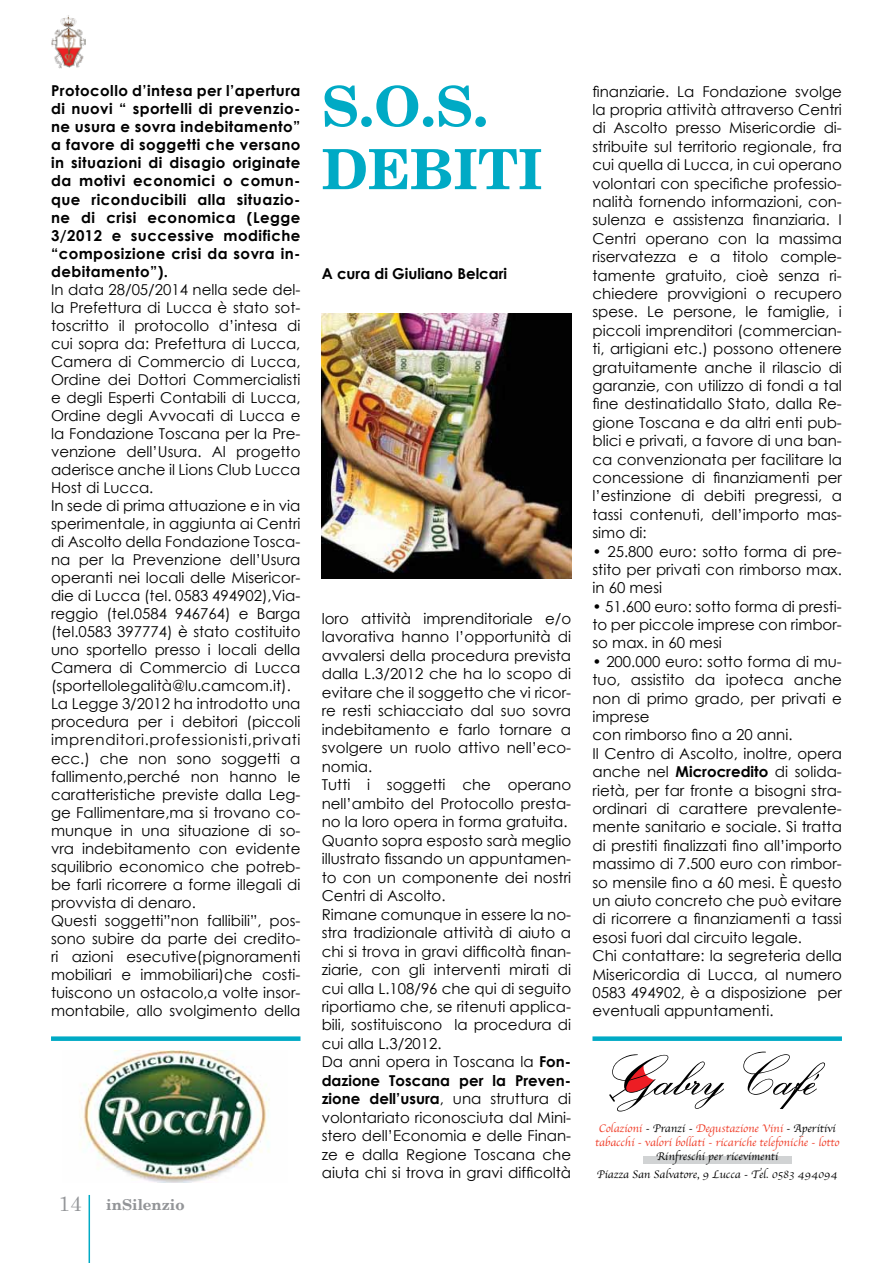
<style>
.page{position:relative;width:893px;height:1263px;background:#fff}
.page>*{position:absolute;margin:0;border:0;box-sizing:border-box;transform-origin:0 0}
.t1{font:700 55.5px/63px "New Century Schlbk";color:#00aac5}
.t2{font:15px/18.5px "Century Gothic";color:#000}
.t3{font:700 15px/18px "Century Gothic";letter-spacing:.03em;color:#000;text-align:justify}
.t4{font:700 15px "Century Gothic";color:#000}
.t5{font:700 15px "New Century Schlbk";color:#939598}
.t6{font:11.4px/13.6px "Apple Chancery";color:#ef3a25;text-align:center}
.t7{font:11.4px/18.1px "Apple Chancery";color:#000;text-align:center}
.s1{font-family:"Century Schoolbook";font-weight:400;font-size:21px}
.s2{font-weight:700}
.s3{color:#000}
</style>
<div class="page">
<hr style="left:89px;top:1195px;width:1px;height:68px;background:#00aac5">
<img style="left:80px;top:1050px;width:190px;height:133px">
<img style="left:322px;top:314px;width:249px;height:264px">
<div style="left:51px;top:1036px;width:249px;height:5px;background:#00aac5"></div>
<div style="left:643px;top:1156px;width:149px;height:7px;background:#d1d3d4"></div>
<svg style="left:609px;top:1051px;width:216px;height:60px"></svg>
<div style="left:592px;top:1036px;width:250px;height:5px;background:#00aac5"></div>
<img style="left:51px;top:15px;width:35px;height:54px">
<p class="t3" style="left:51px;top:81px;width:251px">Protocollo d’intesa per l’apertura di nuovi “ sportelli di prevenzio&shy;ne usura e sovra indebitamento” a favore di soggetti che versano in situazioni di disagio originate da motivi economici o comun&shy;que riconducibili alla situazio&shy;ne di crisi economica (Legge 3/2012 e successive modifiche “composizione crisi da sovra in&shy;debitamento”).</p>
<p class="t2" style="left:51px;top:280px;width:251px;line-height:18px">In data 28/05/2014 nella sede del&shy;la Prefettura di Lucca è stato sot&shy;toscritto il protocollo d’intesa di cui sopra da: Prefettura di Lucca, Camera di Commercio di Lucca, Ordine dei Dottori Commercialisti e degli Esperti Contabili di Lucca, Ordine degli Avvocati di Lucca e la Fondazione Toscana per la Pre&shy;venzione dell’Usura. Al progetto aderisce anche il Lions Club Lucca Host di Lucca.<br>In sede di prima attuazione e in via sperimentale, in aggiunta ai Centri di Ascolto della Fondazione Tosca&shy;na per la Prevenzione dell’Usura operanti nei locali delle Misericor&shy;die di Lucca (tel. 0583 494902),Via&shy;reggio (tel.0584 946764) e Barga (tel.0583 397774) è stato costituito uno sportello presso i locali della Camera di Commercio di Lucca (sportellolegalità@lu.camcom.it).<br>La Legge 3/2012 ha introdotto una procedura per i debitori (piccoli imprenditori.professionisti,privati ecc.) che non sono soggetti a fallimento,perché non hanno le caratteristiche previste dalla Leg&shy;ge Fallimentare,ma si trovano co&shy;munque in una situazione di so&shy;vra indebitamento con evidente squilibrio economico che potreb&shy;be farli ricorrere a forme illegali di provvista di denaro.<br>Questi soggetti”non fallibili”, pos&shy;sono subire da parte dei credito&shy;ri azioni esecutive(pignoramenti mobiliari e immobiliari)che costi&shy;tuiscono un ostacolo,a volte insor&shy;montabile, allo svolgimento della</p>
<p class="t5" style="left:58px;top:1195px;width:128px"><span class="s1">14</span> inSilenzio</p>
<h1 class="t1" style="left:322px;top:76px;width:222px">S.O.S.<br>DEBITI</h1>
<p class="t4" style="left:322px;top:262px;width:187px">A cura di Giuliano Belcari</p>
<p class="t2" style="left:322px;top:609px;width:251px">loro attività imprenditoriale e/o lavorativa hanno l’opportunità di avvalersi della procedura prevista dalla L.3/2012 che ha lo scopo di evitare che il soggetto che vi ricor&shy;re resti schiacciato dal suo sovra indebitamento e farlo tornare a svolgere un ruolo attivo nell’eco&shy;nomia.<br>Tutti i soggetti che operano nell’ambito del Protocollo presta&shy;no la loro opera in forma gratuita.<br>Quanto sopra esposto sarà meglio illustrato fissando un appuntamen&shy;to con un componente dei nostri<br>Centri di Ascolto.<br>Rimane comunque in essere la no&shy;stra tradizionale attività di aiuto a chi si trova in gravi difficoltà finan&shy;ziarie, con gli interventi mirati di cui alla L.108/96 che qui di seguito riportiamo che, se ritenuti applica&shy;bili, sostituiscono la procedura di cui alla L.3/2012.<br>Da anni opera in Toscana la <span class="s2">Fon&shy;dazione Toscana per la Preven&shy;zione dell’usura</span>, una struttura di volontariato riconosciuta dal Mini&shy;stero dell’Economia e delle Finan&shy;ze e dalla Regione Toscana che aiuta chi si trova in gravi difficoltà</p>
<p class="t2" style="left:592px;top:82px;width:251px;text-align:justify">finanziarie. La Fondazione svolge la propria attività attraverso Centri di Ascolto presso Misericordie di&shy;stribuite sul territorio regionale, fra cui quella di Lucca, in cui operano volontari con specifiche professio&shy;nalità fornendo informazioni, con&shy;sulenza e assistenza finanziaria. I Centri operano con la massima riservatezza e a titolo comple&shy;tamente gratuito, cioè senza ri&shy;chiedere provvigioni o recupero spese. Le persone, le famiglie, i piccoli imprenditori (commercian&shy;ti, artigiani etc.) possono ottenere gratuitamente anche il rilascio di garanzie, con utilizzo di fondi a tal fine destinatidallo Stato, dalla Re&shy;gione Toscana e da altri enti pub&shy;blici e privati, a favore di una ban&shy;ca convenzionata per facilitare la concessione di finanziamenti per l’estinzione di debiti pregressi, a tassi contenuti, dell’importo mas&shy;simo di:</p>
<p class="t2" style="left:592px;top:542px;width:251px;text-align:justify">• 25.800 euro: sotto forma di pre&shy;stito per privati con rimborso max. in 60 mesi</p>
<p class="t2" style="left:592px;top:597px;width:251px;text-align:justify">• 51.600 euro: sotto forma di presti&shy;to per piccole imprese con rimbor&shy;so max. in 60 mesi</p>
<p class="t2" style="left:592px;top:652px;width:251px">• 200.000 euro: sotto forma di mu&shy;tuo, assistito da ipoteca anche non di primo grado, per privati e imprese<br>con rimborso fino a 20 anni.<br>Il Centro di Ascolto, inoltre, opera anche nel <span class="s2">Microcredito</span> di solida&shy;rietà, per far fronte a bisogni stra&shy;ordinari di carattere prevalente&shy;mente sanitario e sociale. Si tratta di prestiti finalizzati fino all’importo massimo di 7.500 euro con rimbor&shy;so mensile fino a 60 mesi. È questo un aiuto concreto che può evitare di ricorrere a finanziamenti a tassi esosi fuori dal circuito legale.<br>Chi contattare: la segreteria della<br>Misericordia di Lucca, al numero<br>0583 494902, è a disposizione per eventuali appuntamenti.</p>
<p class="t6" style="left:595px;top:1122px;width:246px">Colazioni <span class="s3">- Pranzi -</span> Degustazione Vini <span class="s3">- Aperitivi </span>tabacchi - valori bollati - ricariche telefoniche - lotto</p>
<p class="t7" style="left:597px;top:1147px;width:242px">Rinfreschi per ricevimenti<br>Piazza San Salvatore, 9 Lucca - Tel. 0583 494094</p>
</div>
